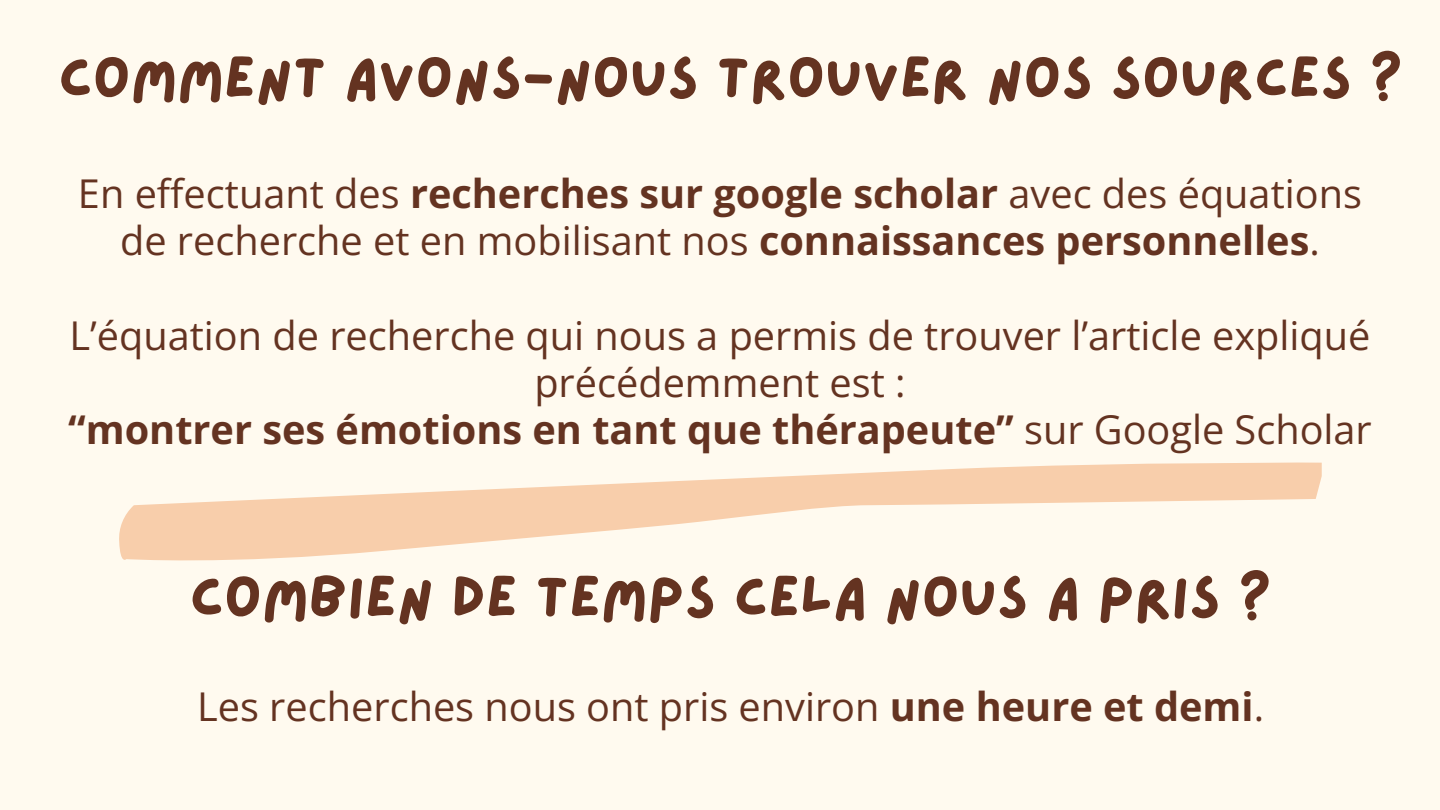
<style>
.page{position:relative;width:1440px;height:810px;background:#fffaef}
.page>*{position:absolute;margin:0;border:0;box-sizing:border-box;transform-origin:0 0}
.t1{font:58.5px "Lazydog";color:#643321}
.t2{font:39.7px/47.2px "Open Sans";color:#643321;text-align:center}
.t3{font:700 39.7px "Open Sans";color:#643321}
.s1{font-weight:700}
.s2{font-weight:400}
</style>
<div class="page">
<svg style="left:119px;top:462px;width:1203px;height:99px"></svg>
<h1 class="t1" style="left:58px;top:50px;width:1346px">COMMENT AVONS-NOUS TROUVER NOS SOURCES ?</h1>
<p class="t2" style="left:78px;top:169px;width:1285px">En effectuant des <span class="s1">recherches sur google scholar</span> avec des équations de recherche et en mobilisant nos <span class="s1">connaissances personnelles</span>.</p>
<p class="t2" style="left:69px;top:310px;width:1303px">L’équation de recherche qui nous a permis de trouver l’article expliqué précédemment est :</p>
<p class="t3" style="left:68px;top:402px;width:1305px">“montrer ses émotions en tant que thérapeute” <span class="s2">sur Google Scholar</span></p>
<p class="t1" style="left:190px;top:569px;width:1083px">COMBIEN DE TEMPS CELA NOUS A PRIS ?</p>
<h1 class="t2" style="left:197px;top:682px;width:1069px">Les recherches nous ont pris environ <span class="s1">une heure et demi</span>.</h1>
</div>
